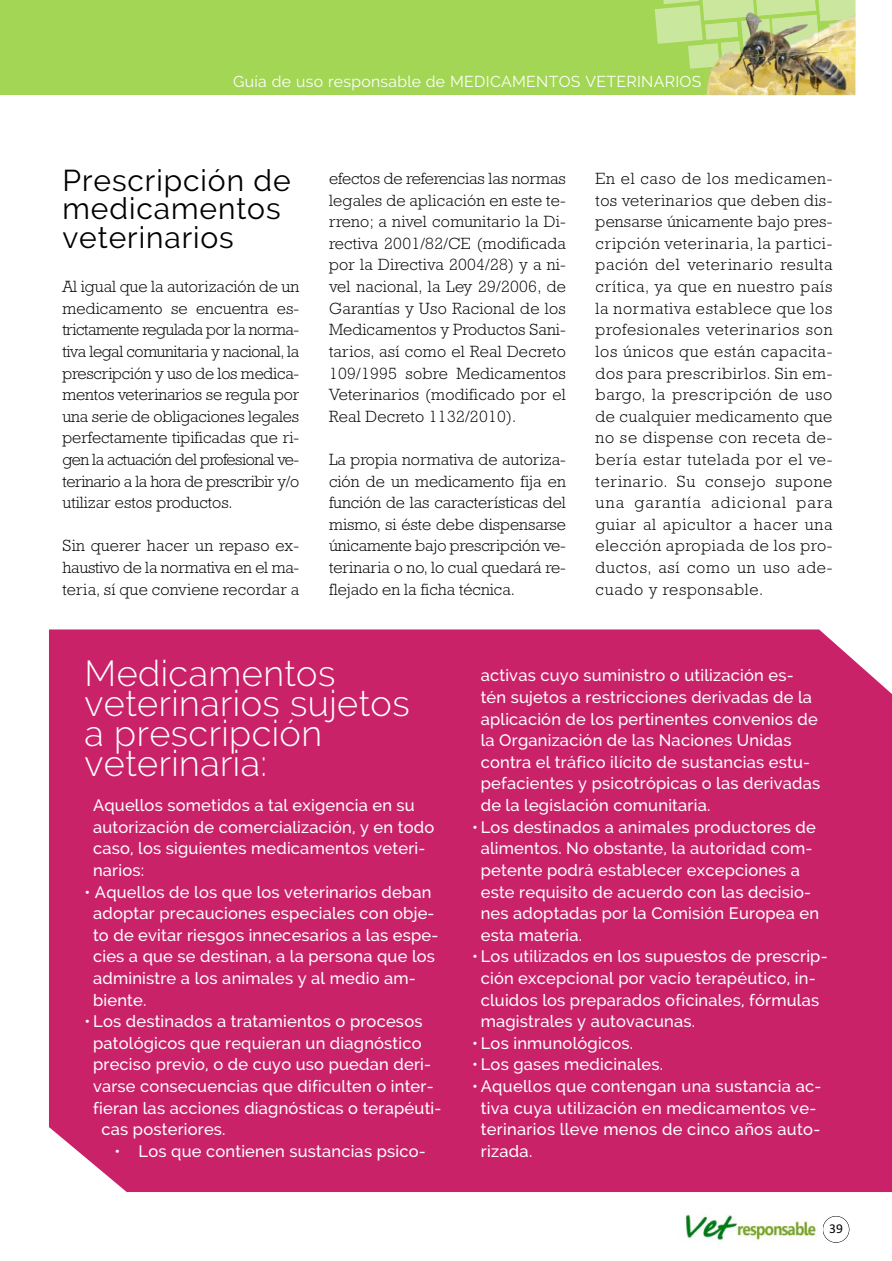
<style>
.page{position:relative;width:892px;height:1261px;background:#fff}
.page>*{position:absolute;margin:0;border:0;box-sizing:border-box;transform-origin:0 0}
.t1{font:300 36px/30px "Raleway";color:#fff}
.t2{font:30px/28.5px "Raleway";letter-spacing:.03em;color:#000}
.t3{font:300 16.5px/21.6px "Rockwell Std";color:#000;text-align:justify}
.t4{font:500 16.5px/21.6px "Raleway";letter-spacing:.01em;color:#fff}
.t5{font:15.75px "Raleway";letter-spacing:.02em;color:#fff}
.t6{font:13.5px "Calibri";color:#000}
</style>
<div class="page">
<div style="left:0;top:0;width:855px;height:95px;background:#a3d654"></div>
<svg style="left:654px;top:0;width:50px;height:69px"></svg>
<div style="left:822px;top:1215px;width:27px;height:27px;border:1px solid #000;border-radius:50%"></div>
<img style="left:685px;top:1214px;width:132px;height:27px">
<img style="left:704px;top:11px;width:151px;height:84px">
<img style="left:741px;top:19px;width:31px;height:37px">
<img style="left:704px;top:0;width:50px;height:20px">
<img style="left:705px;top:22px;width:33px;height:18px">
<img style="left:756px;top:0;width:60px;height:16px">
<img style="left:818px;top:0;width:37px;height:21px">
<img style="left:771px;top:15px;width:48px;height:38px">
<img style="left:829px;top:21px;width:26px;height:27px">
<img style="left:704px;top:43px;width:15px;height:25px">
<img style="left:730px;top:56px;width:45px;height:36px">
<img style="left:721px;top:41px;width:19px;height:16px">
<img style="left:776px;top:52px;width:62px;height:43px">
<img style="left:838px;top:49px;width:17px;height:16px">
<div style="left:49px;top:629px;width:842px;height:562px;background:#ca2269"></div>
<p class="t5" style="left:233px;top:72px;width:470px">Guía de uso responsable de MEDICAMENTOS VETERINARIOS</p>
<h2 class="t2" style="left:62px;top:166px;width:230px">Prescripción de medicamentos veterinarios</h2>
<p class="t3" style="left:62px;top:275px;width:238px">Al igual que la autorización de un medicamento se encuentra es&shy;trictamente regulada por la norma&shy;tiva legal comunitaria y nacional, la prescripción y uso de los medica&shy;mentos veterinarios se regula por una serie de obligaciones legales perfectamente tipificadas que ri&shy;gen la actuación del profesional ve&shy;terinario a la hora de prescribir y/o utilizar estos productos.</p>
<p class="t3" style="left:62px;top:535px;width:238px">Sin querer hacer un repaso ex&shy;haustivo de la normativa en el ma&shy;teria, sí que conviene recordar a</p>
<p class="t3" style="left:329px;top:167px;width:238px">efectos de referencias las normas legales de aplicación en este te&shy;rreno; a nivel comunitario la Di&shy;rectiva 2001/82/CE (modificada por la Directiva 2004/28) y a ni&shy;vel nacional, la Ley 29/2006, de Garantías y Uso Racional de los Medicamentos y Productos Sani&shy;tarios, así como el Real Decreto 109/1995 sobre Medicamentos Veterinarios (modificado por el Real Decreto 1132/2010).</p>
<p class="t3" style="left:329px;top:448px;width:238px">La propia normativa de autoriza&shy;ción de un medicamento fija en función de las características del mismo, si éste debe dispensarse únicamente bajo prescripción ve&shy;terinaria o no, lo cual quedará re&shy;flejado en la ficha técnica.</p>
<p class="t3" style="left:595px;top:167px;width:238px">En el caso de los medicamen&shy;tos veterinarios que deben dis&shy;pensarse únicamente bajo pres&shy;cripción veterinaria, la partici&shy;pación del veterinario resulta crítica, ya que en nuestro país la normativa establece que los profesionales veterinarios son los únicos que están capacita&shy;dos para prescribirlos. Sin em&shy;bargo, la prescripción de uso de cualquier medicamento que no se dispense con receta de&shy;bería estar tutelada por el ve&shy;terinario. Su consejo supone una garantía adicional para guiar al apicultor a hacer una elección apropiada de los pro&shy;ductos, así como un uso ade&shy;cuado y responsable.</p>
<h1 class="t1" style="left:85px;top:657px;width:326px">Medicamentos veterinarios sujetos a prescripción veterinaria:</h1>
<p class="t4" style="left:93px;top:794px;width:343px">Aquellos sometidos a tal exigencia en su autorización de comercialización, y en todo caso, los siguientes medicamentos veteri&shy;narios:</p>
<p class="t4" style="left:93px;top:880px;width:347px;text-indent:-9px">• Aquellos de los que los veterinarios deban adoptar precauciones especiales con obje&shy;to de evitar riesgos innecesarios a las espe&shy;cies a que se destinan, a la persona que los administre a los animales y al medio am&shy;biente.</p>
<p class="t4" style="left:85px;top:1010px;width:339px">• Los destinados a tratamientos o procesos</p>
<p class="t4" style="left:93px;top:1032px;width:330px">patológicos que requieran un diagnóstico</p>
<p class="t4" style="left:93px;top:1053px;width:339px">preciso previo, o de cuyo uso puedan deri-</p>
<p class="t4" style="left:93px;top:1075px;width:342px">varse consecuencias que dificulten o inter-</p>
<p class="t4" style="left:93px;top:1096px;width:350px">fieran las acciones diagnósticas o terapéuti-</p>
<p class="t4" style="left:101px;top:1118px;width:126px">cas posteriores.</p>
<p class="t4" style="left:114px;top:1140px;width:313px">• Los que contienen sustancias psico-</p>
<p class="t4" style="left:481px;top:664px;width:341px">activas cuyo suministro o utilización es&shy;tén sujetos a restricciones derivadas de la aplicación de los pertinentes convenios de la Organización de las Naciones Unidas contra el tráfico ilícito de sustancias estu&shy;pefacientes y psicotrópicas o las derivadas de la legislación comunitaria.</p>
<p class="t4" style="left:481px;top:816px;width:340px;text-indent:-9px">• Los destinados a animales productores de alimentos. No obstante, la autoridad com&shy;petente podrá establecer excepciones a este requisito de acuerdo con las decisio&shy;nes adoptadas por la Comisión Europea en esta materia.</p>
<p class="t4" style="left:481px;top:945px;width:348px;text-indent:-9px">• Los utilizados en los supuestos de prescrip&shy;ción excepcional por vacío terapéutico, in&shy;cluidos los preparados oficinales, fórmulas magistrales y autovacunas.</p>
<p class="t4" style="left:472px;top:1032px;width:162px">• Los inmunológicos.</p>
<p class="t4" style="left:472px;top:1053px;width:192px">• Los gases medicinales.</p>
<p class="t4" style="left:481px;top:1075px;width:342px;text-indent:-9px">•Aquellos que contengan una sustancia ac&shy;tiva cuya utilización en medicamentos ve&shy;terinarios lleve menos de cinco años auto&shy;rizada.</p>
<p class="t6" style="left:829px;top:1219px;width:15px">39</p>
</div>
